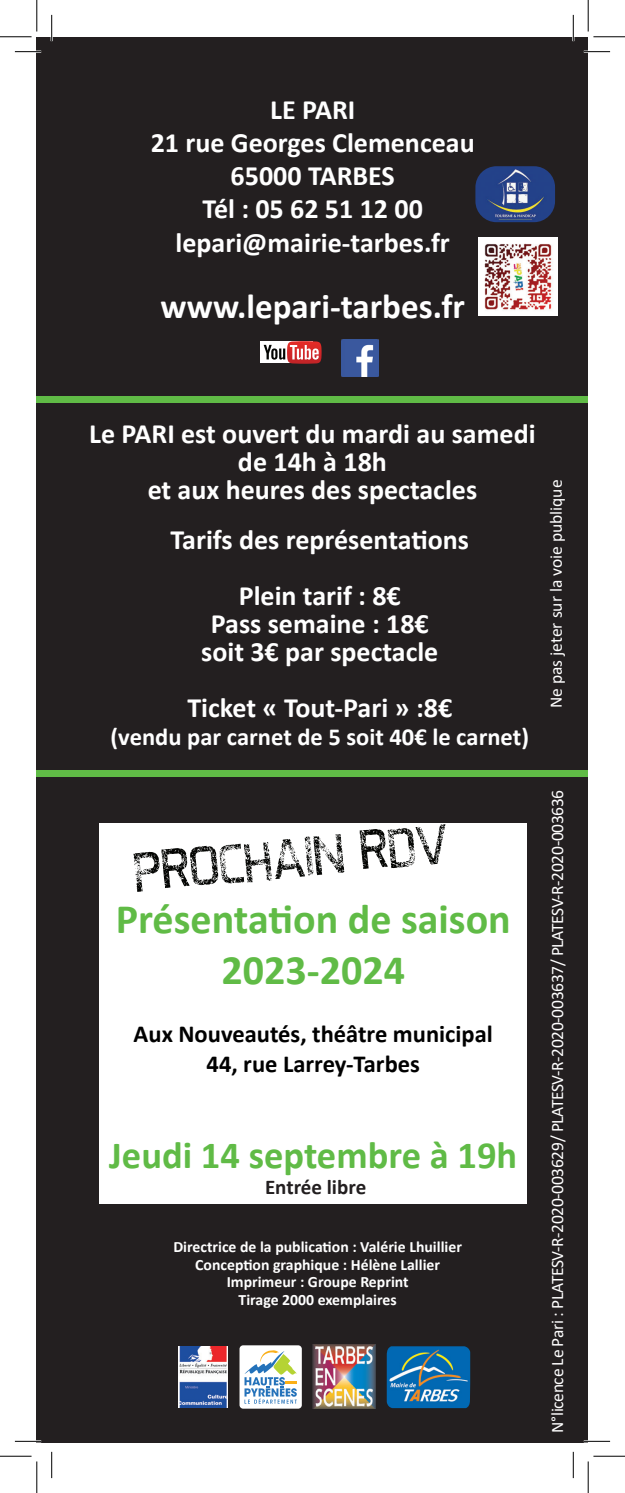
<style>
.page{position:relative;width:625px;height:1493px;background:#fff}
.page>*{position:absolute;margin:0;border:0;box-sizing:border-box;transform-origin:0 0}
.t1{font:54.25px "Destroyed Aero";color:#040503}
.t2{font:700 42px/50.4px "Calibri";color:#60bb46;text-align:center}
.t3{font:700 38.5px "Calibri";color:#60bb46}
.t4{font:700 35px "Calibri";color:#fff}
.t5{font:700 28px/33.2px "Calibri";color:#fff;text-align:center}
.t6{font:700 24.5px/29.4px "Calibri";color:#000;text-align:center}
.t7{font:700 24.5px "Calibri";color:#fff}
.t8{font:700 21px "Calibri";color:#231f20}
.t9{font:17.5px "Calibri";letter-spacing:-.02em;color:#fff}
.t10{font:17.5px "Calibri";color:#fff}
.t11{font:700 15.75px/17.5px "Calibri";color:#fff;text-align:center}
</style>
<div class="page">
<div style="left:37px;top:37px;width:550px;height:1405px;background:#231f20"></div>
<div style="left:99px;top:823px;width:426px;height:380px;background:#fff"></div>
<div style="left:260px;top:341px;width:52px;height:22px;background:#fff"></div>
<svg style="left:263px;top:341px;width:58px;height:23px"></svg>
<img style="left:312px;top:1344px;width:63px;height:64px">
<img style="left:478px;top:238px;width:78px;height:78px">
<div style="left:37px;top:770px;width:550px;height:7px;background:#60bb46"></div>
<div style="left:37px;top:396px;width:550px;height:7px;background:#60bb46"></div>
<img style="left:341px;top:339px;width:37px;height:37px">
<img style="left:386px;top:1346px;width:84px;height:61px">
<img style="left:178px;top:1346px;width:50px;height:61px">
<div style="left:239px;top:1345px;width:62px;height:63px;background:#fff;border-radius:4px"></div>
<svg style="left:244px;top:1350px;width:52px;height:53px"></svg>
<img style="left:475px;top:166px;width:79px;height:56px">
<div style="left:506px;top:194px;width:9px;height:8px;background:#f7f8f6;border-radius:4px"></div>
<div style="left:518px;top:194px;width:8px;height:8px;background:#f7f8f6;border-radius:4px"></div>
<hr style="left:15px;top:51px;width:26px;height:2px;background:#fff">
<hr style="left:583px;top:51px;width:26px;height:2px;background:#fff">
<hr style="left:15px;top:1440px;width:26px;height:2px;background:#fff">
<hr style="left:583px;top:1440px;width:26px;height:2px;background:#fff">
<hr style="left:51px;top:15px;width:2px;height:26px;background:#fff">
<hr style="left:571px;top:15px;width:3px;height:26px;background:#fff">
<svg style="left:15px;top:51px;width:26px;height:1px"></svg>
<svg style="left:583px;top:51px;width:26px;height:1px"></svg>
<svg style="left:15px;top:1440px;width:26px;height:1px"></svg>
<svg style="left:583px;top:1440px;width:26px;height:1px"></svg>
<svg style="left:51px;top:15px;width:1px;height:26px"></svg>
<svg style="left:51px;top:1451px;width:1px;height:26px"></svg>
<svg style="left:572px;top:15px;width:1px;height:26px"></svg>
<svg style="left:572px;top:1452px;width:1px;height:25px"></svg>
<hr style="left:0;top:36px;width:32px;height:1px;background:#000">
<hr style="left:593px;top:36px;width:31px;height:1px;background:#000">
<hr style="left:0;top:1455px;width:32px;height:1px;background:#000">
<hr style="left:593px;top:1455px;width:31px;height:1px;background:#000">
<hr style="left:36px;top:0;width:1px;height:32px;background:#000">
<hr style="left:36px;top:1461px;width:1px;height:31px;background:#000">
<hr style="left:587px;top:0;width:1px;height:32px;background:#000">
<hr style="left:587px;top:1461px;width:1px;height:31px;background:#000">
<p class="t5" style="left:150px;top:92px;width:325px">LE PARI<br>21 rue Georges Clemenceau<br>65000 TARBES<br>Tél : 05 62 51 12 00 lepari@mairie-tarbes.fr</p>
<p class="t4" style="left:160px;top:282px;width:306px">www.lepari-tarbes.fr</p>
<p class="t5" style="left:89px;top:419px;width:447px;line-height:28px">Le PARI est ouvert du mardi au samedi de 14h à 18h<br>et aux heures des spectacles</p>
<p class="t5" style="left:170px;top:511px;width:300px;line-height:56px">Tarifs des représentations<br>Plein tarif : 8€</p>
<p class="t5" style="left:201px;top:609px;width:238px;line-height:28px">Pass semaine : 18€ soit 3€ par spectacle</p>
<p class="t5" style="left:187px;top:690px;width:266px">Ticket « Tout-Pari » :8€</p>
<p class="t7" style="left:110px;top:719px;width:419px">(vendu par carnet de 5 soit 40€ le carnet)</p>
<p class="t10" style="left:543px;top:708px;width:230px;rotate:-90deg">Ne pas jeter sur la voie publique</p>
<h1 class="t1" style="left:132px;top:847px;width:318px;rotate:-5deg">PROCHAIN RDV</h1>
<h2 class="t2" style="left:116px;top:893px;width:396px">Présentation de saison<br>2023-2024</h2>
<p class="t6" style="left:133px;top:1019px;width:360px">Aux Nouveautés, théâtre municipal<br>44, rue Larrey-Tarbes</p>
<h3 class="t3" style="left:109px;top:1128px;width:409px">Jeudi 14 septembre à 19h</h3>
<p class="t8" style="left:265px;top:1171px;width:103px">Entrée libre</p>
<p class="t11" style="left:173px;top:1237px;width:290px">Directrice de la publication : Valérie Lhuillier Conception graphique : Hélène Lallier Imprimeur : Groupe Reprint<br>Tirage 2000 exemplaires</p>
<p class="t9" style="left:544px;top:1432px;width:644px;rotate:-90deg">N°licence Le Pari : PLATESV-R-2020-003629/ PLATESV-R-2020-003637/ PLATESV-R-2020-003636</p>
</div>
